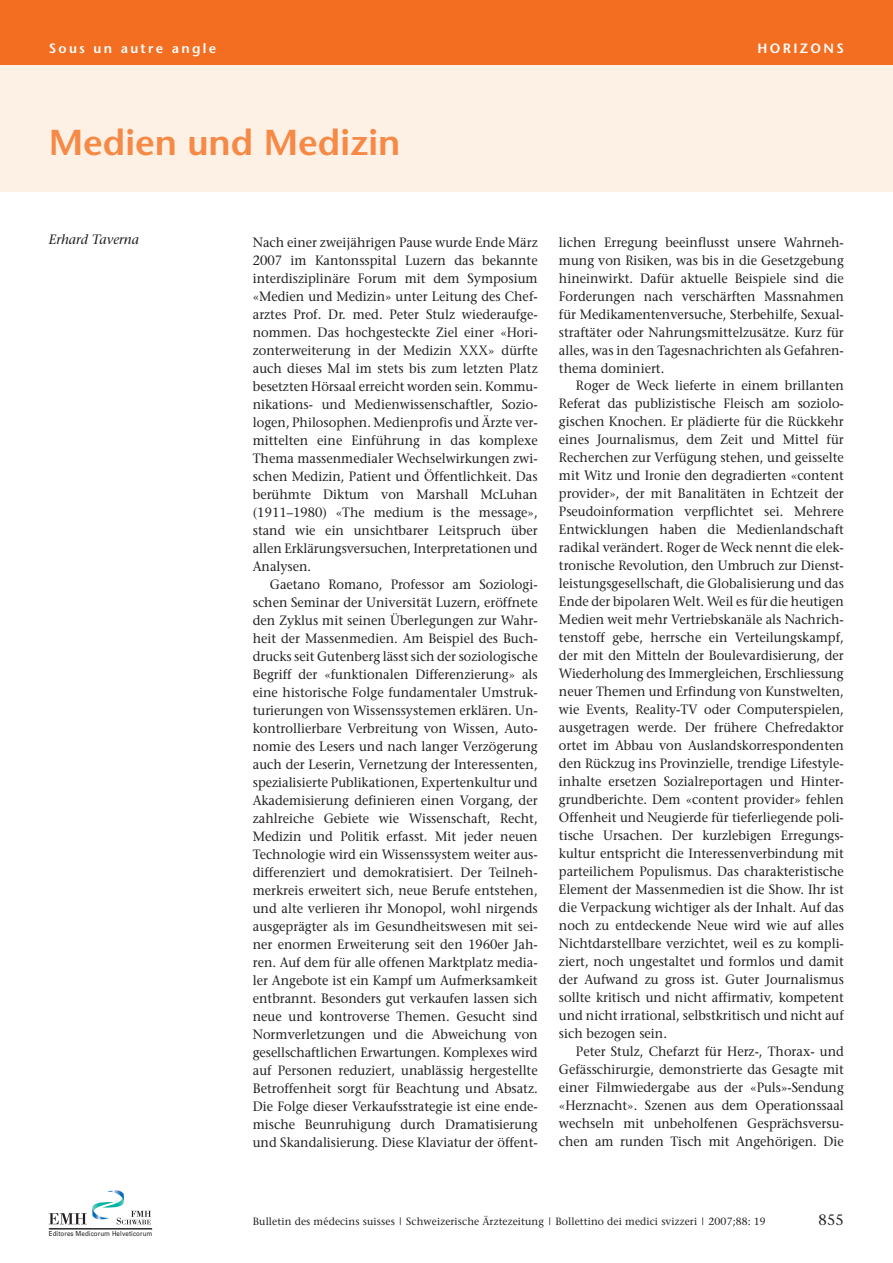
<style>
.page{position:relative;width:893px;height:1263px;background:#fff}
.page>*{position:absolute;margin:0;border:0;box-sizing:border-box;transform-origin:0 0}
.t1{font:600 36px "Stone Sans";color:#f68945}
.t2{font:15px "Stone Serif";color:#231f20}
.t3{font:13.5px/18px "Stone Serif";color:#231f20;text-align:justify;scale:.95 1}
.t4{font:600 13.5px "Stone Sans";letter-spacing:.17em;color:#fff}
.t5{font:italic 13.5px "Stone Serif";color:#231f20}
.t6{font:10.5px "Stone Serif";letter-spacing:.01em;color:#231f20}
.t7{font:6.9px "Univers";letter-spacing:.015em;color:#231f20;scale:.9 1}
</style>
<div class="page">
<div style="left:0;top:60px;width:893px;height:132px;background:#fdf0e4"></div>
<div style="left:0;top:0;width:893px;height:64px;background:#f36e21"></div>
<svg style="left:49px;top:1190px;width:102px;height:34px"></svg>
<hr style="left:49px;top:1228px;width:103px;height:1px;background:#231f20">
<p class="t4" style="left:49px;top:42px;width:169px">Sous un autre angle</p>
<p class="t4" style="left:758px;top:42px;width:88px">HORIZONS</p>
<h1 class="t1" style="left:49px;top:128px;width:353px">Medien und Medizin</h1>
<p class="t5" style="left:49px;top:234px;width:92px">Erhard Taverna</p>
<p class="t3" style="left:253px;top:234px;width:301px">Nach einer zweijährigen Pause wurde Ende März 2007 im Kantonsspital Luzern das bekannte interdisziplinäre Forum mit dem Symposium «Medien und Medizin» unter Leitung des Chef&shy;arztes Prof. Dr. med. Peter Stulz wiederaufge&shy;nommen. Das hochgesteckte Ziel einer «Hori&shy;zonterweiterung in der Medizin XXX» dürfte auch dieses Mal im stets bis zum letzten Platz besetzten Hörsaal erreicht worden sein. Kommu&shy;nikations- und Medienwissenschaftler, Sozio&shy;logen, Philosophen. Medienprofis und Ärzte ver&shy;mittelten eine Einführung in das komplexe Thema massenmedialer Wechselwirkungen zwi&shy;schen Medizin, Patient und Öffentlichkeit. Das berühmte Diktum von Marshall McLuhan (1911–1980) «The medium is the message», stand wie ein unsichtbarer Leitspruch über allen Erklärungsversuchen, Interpretationen und Analysen.</p>
<p class="t3" style="left:253px;top:576px;width:301px;text-indent:17px">Gaetano Romano, Professor am Soziologi&shy;schen Seminar der Universität Luzern, eröffnete den Zyklus mit seinen Überlegungen zur Wahr&shy;heit der Massenmedien. Am Beispiel des Buch&shy;drucks seit Gutenberg lässt sich der soziologische Begriff der «funktionalen Differenzierung» als eine historische Folge fundamentaler Umstruk&shy;turierungen von Wissenssystemen erklären. Un&shy;kontrollierbare Verbreitung von Wissen, Auto&shy;nomie des Lesers und nach langer Verzögerung auch der Leserin, Vernetzung der Interessenten, spezialisierte Publikationen, Expertenkultur und Akademisierung definieren einen Vorgang, der zahlreiche Gebiete wie Wissenschaft, Recht, Medizin und Politik erfasst. Mit jeder neuen Technologie wird ein Wissenssystem weiter aus&shy;differenziert und demokratisiert. Der Teilneh&shy;merkreis erweitert sich, neue Berufe entstehen, und alte verlieren ihr Monopol, wohl nirgends ausgeprägter als im Gesundheitswesen mit sei&shy;ner enormen Erweiterung seit den 1960er Jah&shy;ren. Auf dem für alle offenen Marktplatz media&shy;ler Angebote ist ein Kampf um Aufmerksamkeit entbrannt. Besonders gut verkaufen lassen sich neue und kontroverse Themen. Gesucht sind Normverletzungen und die Abweichung von gesellschaftlichen Erwartungen. Komplexes wird auf Personen reduziert, unablässig hergestellte Betroffenheit sorgt für Beachtung und Absatz.<br>Die Folge dieser Verkaufsstrategie ist eine ende&shy;mische Beunruhigung durch Dramatisierung und Skandalisierung. Diese Klaviatur der öffent-</p>
<p class="t3" style="left:559px;top:234px;width:301px">lichen Erregung beeinflusst unsere Wahrneh&shy;mung von Risiken, was bis in die Gesetzgebung hineinwirkt. Dafür aktuelle Beispiele sind die Forderungen nach verschärften Massnahmen für Medikamentenversuche, Sterbehilfe, Sexual&shy;straftäter oder Nahrungsmittelzusätze. Kurz für alles, was in den Tagesnachrichten als Gefahren&shy;thema dominiert.</p>
<p class="t3" style="left:559px;top:378px;width:301px;text-indent:17px">Roger de Weck lieferte in einem brillanten Referat das publizistische Fleisch am soziolo&shy;gischen Knochen. Er plädierte für die Rückkehr eines Journalismus, dem Zeit und Mittel für Recherchen zur Verfügung stehen, und geisselte mit Witz und Ironie den degradierten «content provider», der mit Banalitäten in Echtzeit der Pseudoinformation verpflichtet sei. Mehrere Entwicklungen haben die Medienlandschaft radikal verändert. Roger de Weck nennt die elek&shy;tronische Revolution, den Umbruch zur Dienst&shy;leistungsgesellschaft, die Globalisierung und das Ende der bipolaren Welt. Weil es für die heutigen Medien weit mehr Vertriebskanäle als Nachrich&shy;tenstoff gebe, herrsche ein Verteilungskampf, der mit den Mitteln der Boulevardisierung, der Wiederholung des Immergleichen, Erschliessung neuer Themen und Erfindung von Kunstwelten, wie Events, Reality-TV oder Computerspielen, ausgetragen werde. Der frühere Chefredaktor ortet im Abbau von Auslandskorrespondenten den Rückzug ins Provinzielle, trendige Lifestyle&shy;inhalte ersetzen Sozialreportagen und Hinter&shy;grundberichte. Dem «content provider» fehlen Offenheit und Neugierde für tieferliegende poli&shy;tische Ursachen. Der kurzlebigen Erregungs&shy;kultur entspricht die Interessenverbindung mit parteilichem Populismus. Das charakteristische Element der Massenmedien ist die Show. Ihr ist die Verpackung wichtiger als der Inhalt. Auf das noch zu entdeckende Neue wird wie auf alles Nichtdarstellbare verzichtet, weil es zu kompli&shy;ziert, noch ungestaltet und formlos und damit der Aufwand zu gross ist. Guter Journalismus sollte kritisch und nicht affirmativ, kompetent und nicht irrational, selbstkritisch und nicht auf sich bezogen sein.</p>
<p class="t3" style="left:559px;top:1044px;width:301px;text-indent:17px">Peter Stulz, Chefarzt für Herz-, Thorax- und Gefässchirurgie, demonstrierte das Gesagte mit einer Filmwiedergabe aus der «Puls»-Sendung «Herznacht». Szenen aus dem Operationssaal wechseln mit unbeholfenen Gesprächsversu&shy;chen am runden Tisch mit Angehörigen. Die</p>
<p class="t7" style="left:49px;top:1229px;width:117px">Editores Medicorum Helveticorum</p>
<p class="t6" style="left:253px;top:1217px;width:515px">Bulletin des médecins suisses | Schweizerische Ärztezeitung | Bollettino dei medici svizzeri | 2007;88: 19</p>
<p class="t2" style="left:818px;top:1213px;width:27px">855</p>
</div>
